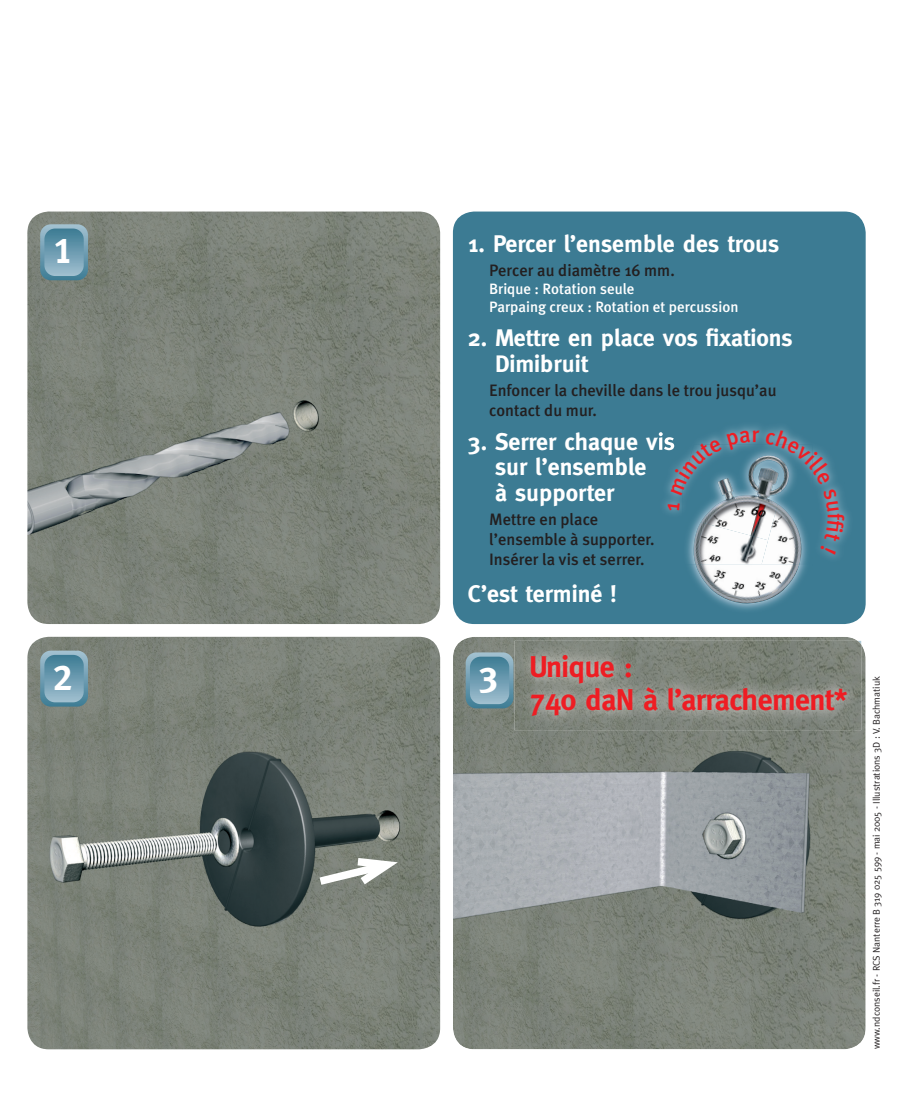
<style>
.page{position:relative;width:902px;height:1118px;background:#fff}
.page>*{position:absolute;margin:0;border:0;box-sizing:border-box;transform-origin:0 0}
.t1{font:36px "Meta Plus Bold Caps";color:#fff}
.t2{font:700 30px/33px "Meta";letter-spacing:-.02em;color:#ee1d23}
.t3{font:700 24px/25.5px "Meta";color:#fff}
.t4{font:500 22.5px "Meta Plus";color:#ee1d23}
.t5{font:500 16.5px/19.8px "Meta Plus";color:#231f20}
.t6{font:500 15px/18px "Meta Plus";color:#fff}
.t7{font:9.75px "Meta Plus Normal";color:#231f20}
</style>
<div class="page">
<img style="left:27px;top:212px;width:413px;height:412px">
<svg style="left:40px;top:224px;width:48px;height:56px"></svg>
<div style="left:44px;top:229px;width:40px;height:47px;background:linear-gradient(to bottom,#3c7b93,#a0bfd0);border-radius:11px"></div>
<img style="left:27px;top:637px;width:413px;height:412px">
<img style="left:453px;top:637px;width:412px;height:412px">
<img style="left:514px;top:641px;width:347px;height:89px">
<div style="left:40px;top:651px;width:48px;height:55px;background:linear-gradient(to bottom,#a1c0d0,#3f7d95);border-radius:11px"></div>
<div style="left:44px;top:655px;width:40px;height:47px;background:linear-gradient(to bottom,#3c7b93,#9fbecf);border-radius:11px"></div>
<svg style="left:465px;top:652px;width:48px;height:56px"></svg>
<div style="left:470px;top:657px;width:39px;height:47px;background:linear-gradient(to bottom,#3c7b93,#a0bfd0);border-radius:11px"></div>
<div style="left:453px;top:212px;width:412px;height:412px;background:#3c7b93;border-radius:21px"></div>
<img style="left:689px;top:564px;width:117px;height:46px">
<img style="left:695px;top:564px;width:104px;height:39px">
<img style="left:664px;top:426px;width:185px;height:138px">
<img style="left:657px;top:432px;width:10px;height:23px">
<img style="left:697px;top:511px;width:60px;height:10px">
<img style="left:757px;top:511px;width:46px;height:53px">
<img style="left:690px;top:521px;width:78px;height:43px">
<svg style="left:311px;top:853px;width:97px;height:38px"></svg>
<svg style="left:667px;top:430px;width:172px;height:81px"></svg>
<svg style="left:820px;top:520px;width:24px;height:35px"></svg>
<h1 class="t1" style="left:53px;top:230px;width:21px">1</h1>
<h1 class="t1" style="left:53px;top:656px;width:21px">2</h1>
<h3 class="t3" style="left:467px;top:231px;width:313px">1. Percer l’ensemble des trous</h3>
<p class="t5" style="left:489px;top:261px;width:187px">Percer au diamètre 16 mm.</p>
<p class="t6" style="left:489px;top:280px;width:251px">Brique : Rotation seule<br>Parpaing creux : Rotation et percussion</p>
<h3 class="t3" style="left:495px;top:325px;width:299px;text-indent:-27px">2. Mettre en place vos fixations<br>Dimibruit</h3>
<p class="t5" style="left:489px;top:380px;width:289px">Enfoncer la cheville dans le trou jusqu’au contact du mur.</p>
<h3 class="t3" style="left:495px;top:429px;width:181px;text-indent:-27px">3. Serrer chaque vis sur l’ensemble<br>à supporter</h3>
<p class="t5" style="left:489px;top:509px;width:167px">Mettre en place l’ensemble à supporter.<br>Insérer la vis et serrer.</p>
<h3 class="t3" style="left:467px;top:581px;width:150px">C’est terminé !</h3>
<h1 class="t1" style="left:478px;top:554px;width:21px">2</h1>
<h3 class="t4" style="left:848px;top:512px;width:9px;rotate:90deg">f</h3>
<h1 class="t1" style="left:478px;top:658px;width:21px">3</h1>
<h2 class="t2" style="left:529px;top:650px;width:320px">Unique :<br>740 daN à l’arrachement*</h2>
<p class="t7" style="left:870px;top:1049px;width:374px;rotate:-90deg">www.ndconseil.fr - RCS Nanterre B 319 025 599 - mai 2005 - Illustrations 3D : V. Bachmatiuk</p>
</div>
